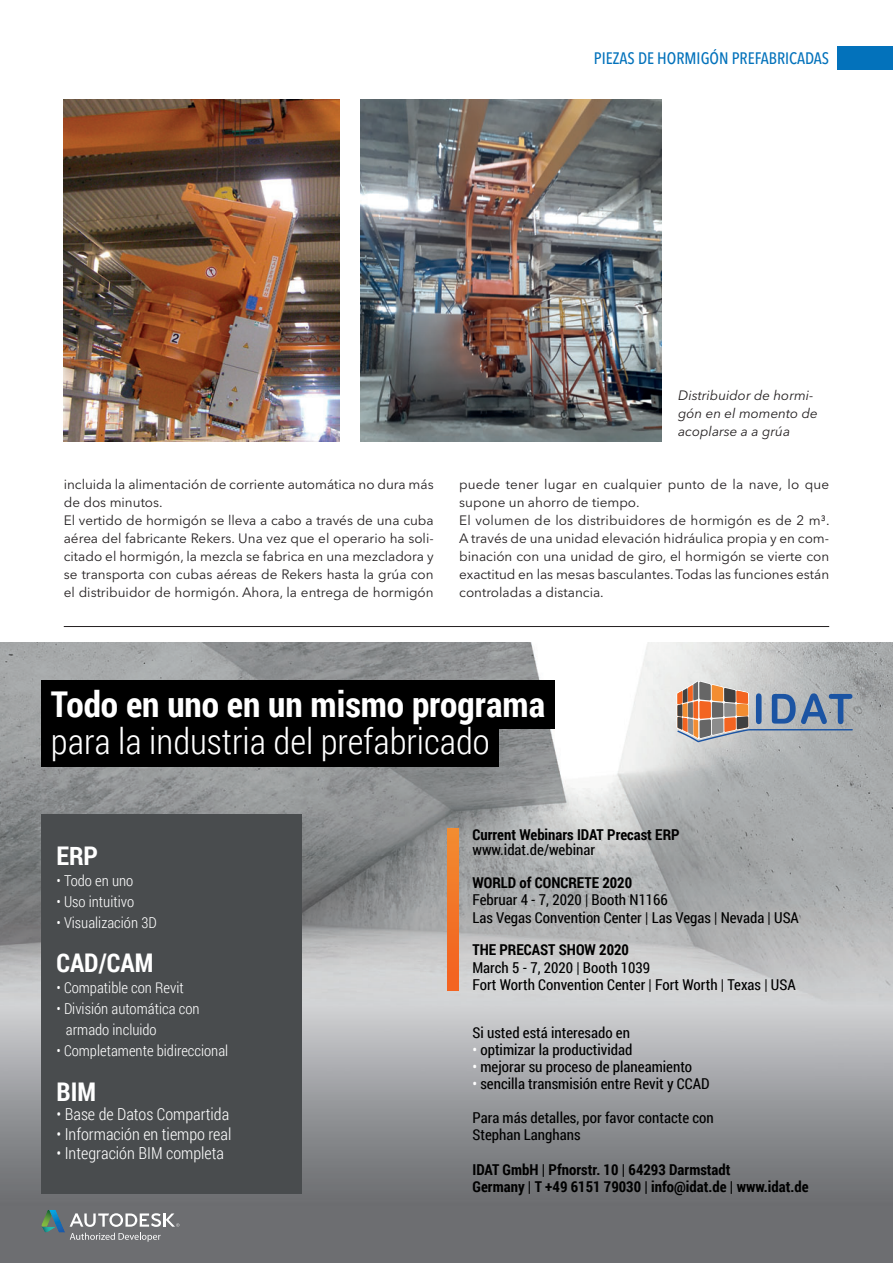
<style>
.page{position:relative;width:893px;height:1263px;background:#fff}
.page>*{position:absolute;margin:0;border:0;box-sizing:border-box;transform-origin:0 0}
.t1{font:300 35.55px "Roboto Condensed";color:#fff}
.t2{font:700 35.55px "Roboto Condensed";color:#fff}
.t3{font:700 25.65px "Roboto Condensed";color:#fff}
.t4{font:300 16.5px "Roboto Condensed";color:#fff}
.t5{font:500 16.5px "Avenir Next Condensed";color:#0372bb}
.t6{font:15px/17.1px "Roboto Condensed";color:#000}
.t7{font:700 15px/17.1px "Roboto Condensed";color:#000}
.t8{font:300 15px/21px "Roboto Condensed";color:#fff}
.t9{font:13.5px/18px "Avenir Next";color:#231f20}
.t10{font:italic 13.5px/18px "Avenir Next";color:#231f20}
.s1{color:#fff}
</style>
<div class="page">
<img style="left:0;top:642px;width:893px;height:214px">
<img style="left:0;top:856px;width:893px;height:407px">
<svg style="left:677px;top:681px;width:176px;height:61px"></svg>
<div style="left:41px;top:814px;width:261px;height:379px;background:#494c4e"></div>
<svg style="left:447px;top:829px;width:12px;height:161px"></svg>
<svg style="left:41px;top:1210px;width:138px;height:32px"></svg>
<div style="left:41px;top:680px;width:513px;height:48px;background:#000"></div>
<div style="left:41px;top:719px;width:457px;height:48px;background:#000"></div>
<div style="left:838px;top:47px;width:55px;height:23px;background:#0372bb"></div>
<img style="left:64px;top:100px;width:275px;height:341px">
<img style="left:360px;top:100px;width:302px;height:341px">
<hr style="left:64px;top:626px;width:765px;height:1px;background:#231f20">
<p class="t5" style="left:594px;top:51px;width:237px">PIEZAS DE HORMIGÓN PREFABRICADAS</p>
<p class="t10" style="left:678px;top:388px;width:141px">Distribuidor de hormi&shy;gón en el momento de acoplarse a a grúa</p>
<p class="t9" style="left:64px;top:476px;width:371px">incluida la alimentación de corriente automática no dura más de dos minutos.<br>El vertido de hormigón se lleva a cabo a través de una cuba aérea del fabricante Rekers. Una vez que el operario ha soli&shy;citado el hormigón, la mezcla se fabrica en una mezcladora y se transporta con cubas aéreas de Rekers hasta la grúa con el distribuidor de hormigón. Ahora, la entrega de hormigón</p>
<p class="t9" style="left:459px;top:476px;width:372px">puede tener lugar en cualquier punto de la nave, lo que supone un ahorro de tiempo.<br>El volumen de los distribuidores de hormigón es de 2 m³.<br>A través de una unidad elevación hidráulica propia y en com&shy;binación con una unidad de giro, el hormigón se vierte con exactitud en las mesas basculantes. Todas las funciones están controladas a distancia.</p>
<h1 class="t2" style="left:51px;top:680px;width:496px">Todo en uno en un mismo programa</h1>
<h1 class="t1" style="left:51px;top:717px;width:440px">para la industria del prefabricado</h1>
<h2 class="t3" style="left:56px;top:838px;width:43px">ERP</h2>
<p class="t8" style="left:56px;top:869px;width:78px">• Todo en uno</p>
<p class="t8" style="left:56px;top:890px;width:79px">• Uso intuitivo</p>
<p class="t8" style="left:56px;top:911px;width:102px">• Visualización 3D</p>
<h2 class="t3" style="left:56px;top:945px;width:98px">CAD/CAM</h2>
<p class="t8" style="left:56px;top:977px;width:129px">• Compatible con Revit</p>
<p class="t8" style="left:66px;top:998px;width:135px;text-indent:-10px">• División automática con armado incluido</p>
<p class="t8" style="left:56px;top:1040px;width:173px">• Completamente bidireccional</p>
<h2 class="t3" style="left:56px;top:1074px;width:41px">BIM</h2>
<p class="t4" style="left:56px;top:1103px;width:174px">• Base de Datos Compartida</p>
<p class="t4" style="left:56px;top:1122px;width:176px">• Información en tiempo real</p>
<p class="t4" style="left:56px;top:1142px;width:169px">• Integración BIM completa</p>
<p class="t7" style="left:472px;top:825px;width:209px">Current Webinars IDAT Precast ERP</p>
<p class="t6" style="left:472px;top:841px;width:124px">www.idat.de/webinar</p>
<p class="t7" style="left:472px;top:874px;width:161px">WORLD of CONCRETE 2020</p>
<p class="t6" style="left:472px;top:891px;width:328px">Februar 4 - 7, 2020 | Booth N1166<br>Las Vegas Convention Center | Las Vegas | Nevada | USA</p>
<p class="t7" style="left:472px;top:941px;width:158px">THE PRECAST SHOW 2020</p>
<p class="t6" style="left:472px;top:958px;width:325px">March 5 - 7, 2020 | Booth 1039<br>Fort Worth Convention Center | Fort Worth | Texas | USA</p>
<p class="t6" style="left:472px;top:1023px;width:159px">Si usted está interesado en</p>
<p class="t6" style="left:472px;top:1040px;width:161px"><span class="s1">•</span> optimizar la productividad</p>
<p class="t6" style="left:472px;top:1057px;width:221px"><span class="s1">•</span> mejorar su proceso de planeamiento</p>
<p class="t6" style="left:472px;top:1074px;width:238px"><span class="s1">•</span> sencilla transmisión entre Revit y CCAD</p>
<p class="t6" style="left:472px;top:1109px;width:243px">Para más detalles, por favor contacte con<br>Stephan Langhans</p>
<p class="t7" style="left:472px;top:1160px;width:338px">IDAT GmbH | Pfnorstr. 10 | 64293 Darmstadt<br>Germany | T +49 6151 79030 | info@idat.de | www.idat.de</p>
</div>
